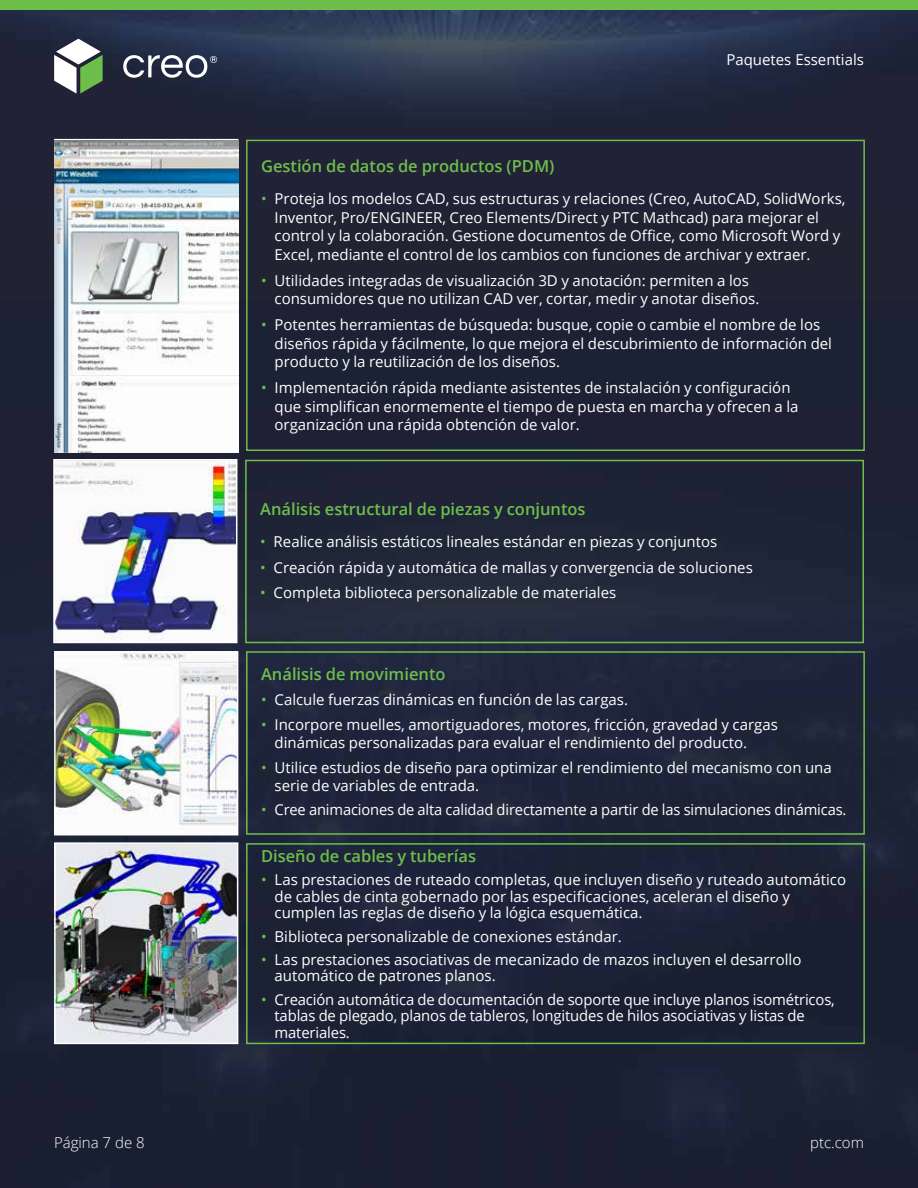
<style>
.page{position:relative;width:918px;height:1188px;background:#fff}
.page>*{position:absolute;margin:0;border:0;box-sizing:border-box;transform-origin:0 0}
.t1{font:600 16.5px "Open Sans";color:#6ebe4b}
.t2{font:15px/18.8px "Open Sans";color:#fff}
.t3{font:300 15px "Open Sans";color:#fff}
.s1{color:#6ebe4b}
</style>
<div class="page">
<img style="left:0;top:10px;width:918px;height:1178px">
<img style="left:57px;top:845px;width:178px;height:196px">
<div style="left:54px;top:842px;width:184px;height:202px;border:2px solid #fff"></div>
<div style="left:246px;top:843px;width:619px;height:201px;border:2px solid #6ebe4b"></div>
<img style="left:57px;top:654px;width:178px;height:178px">
<div style="left:54px;top:651px;width:184px;height:184px;border:2px solid #fff"></div>
<div style="left:246px;top:651px;width:619px;height:184px;border:2px solid #6ebe4b"></div>
<img style="left:56px;top:462px;width:178px;height:178px">
<div style="left:53px;top:459px;width:184px;height:184px;border:2px solid #fff"></div>
<div style="left:245px;top:460px;width:619px;height:183px;border:2px solid #6ebe4b"></div>
<div style="left:246px;top:140px;width:619px;height:311px;border:2px solid #6ebe4b"></div>
<img style="left:54px;top:140px;width:185px;height:313px">
<div style="left:0;top:0;width:918px;height:10px;background:#6ebe4b"></div>
<svg style="left:123px;top:55px;width:94px;height:23px"></svg>
<svg style="left:54px;top:39px;width:49px;height:55px"></svg>
<p class="t2" style="left:726px;top:50px;width:139px">Paquetes Essentials</p>
<p class="t1" style="left:261px;top:154px;width:295px">Gestión de datos de productos (PDM)</p>
<p class="t2" style="left:275px;top:189px;width:572px;text-indent:-13px"><span class="s1">•</span> Proteja los modelos CAD, sus estructuras y relaciones (Creo, AutoCAD, SolidWorks, Inventor, Pro/ENGINEER, Creo Elements/Direct y PTC Mathcad) para mejorar el control y la colaboración. Gestione documentos de Office, como Microsoft Word y Excel, mediante el control de los cambios con funciones de archivar y extraer.</p>
<p class="t2" style="left:275px;top:270px;width:486px;text-indent:-14px"><span class="s1">•</span> Utilidades integradas de visualización 3D y anotación: permiten a los consumidores que no utilizan CAD ver, cortar, medir y anotar diseños.</p>
<p class="t2" style="left:275px;top:315px;width:559px;text-indent:-14px"><span class="s1">•</span> Potentes herramientas de búsqueda: busque, copie o cambie el nombre de los diseños rápida y fácilmente, lo que mejora el descubrimiento de información del producto y la reutilización de los diseños.</p>
<p class="t2" style="left:275px;top:378px;width:525px;text-indent:-14px"><span class="s1">•</span> Implementación rápida mediante asistentes de instalación y configuración que simplifican enormemente el tiempo de puesta en marcha y ofrecen a la organización una rápida obtención de valor.</p>
<p class="t1" style="left:260px;top:498px;width:327px">Análisis estructural de piezas y conjuntos</p>
<p class="t2" style="left:260px;top:532px;width:459px"><span class="s1">•</span> Realice análisis estáticos lineales estándar en piezas y conjuntos</p>
<p class="t2" style="left:260px;top:557px;width:494px"><span class="s1">•</span> Creación rápida y automática de mallas y convergencia de soluciones</p>
<p class="t2" style="left:260px;top:583px;width:358px"><span class="s1">•</span> Completa biblioteca personalizable de materiales</p>
<p class="t1" style="left:261px;top:663px;width:186px">Análisis de movimiento</p>
<p class="t2" style="left:261px;top:690px;width:369px"><span class="s1">•</span> Calcule fuerzas dinámicas en función de las cargas.</p>
<p class="t2" style="left:275px;top:715px;width:505px;line-height:18px;text-indent:-14px"><span class="s1">•</span> Incorpore muelles, amortiguadores, motores, fricción, gravedad y cargas dinámicas personalizadas para evaluar el rendimiento del producto.</p>
<p class="t2" style="left:275px;top:758px;width:559px;line-height:18px;text-indent:-14px"><span class="s1">•</span> Utilice estudios de diseño para optimizar el rendimiento del mecanismo con una serie de variables de entrada.</p>
<p class="t2" style="left:261px;top:800px;width:587px"><span class="s1">•</span> Cree animaciones de alta calidad directamente a partir de las simulaciones dinámicas.</p>
<p class="t1" style="left:261px;top:845px;width:217px">Diseño de cables y tuberías</p>
<p class="t2" style="left:275px;top:871px;width:573px;line-height:16.5px;text-indent:-14px"><span class="s1">•</span> Las prestaciones de ruteado completas, que incluyen diseño y ruteado automático de cables de cinta gobernado por las especificaciones, aceleran el diseño y cumplen las reglas de diseño y la lógica esquemática.</p>
<p class="t2" style="left:261px;top:927px;width:362px"><span class="s1">•</span> Biblioteca personalizable de conexiones estándar.</p>
<p class="t2" style="left:275px;top:951px;width:528px;line-height:16.5px;text-indent:-14px"><span class="s1">•</span> Las prestaciones asociativas de mecanizado de mazos incluyen el desarrollo automático de patrones planos.</p>
<p class="t2" style="left:275px;top:991px;width:562px;line-height:16.5px;text-indent:-13px"><span class="s1">•</span> Creación automática de documentación de soporte que incluye planos isométricos, tablas de plegado, planos de tableros, longitudes de hilos asociativas y listas de materiales.</p>
<p class="t3" style="left:54px;top:1132px;width:92px">Página 7 de 8</p>
<p class="t3" style="left:810px;top:1132px;width:55px">ptc.com</p>
</div>
